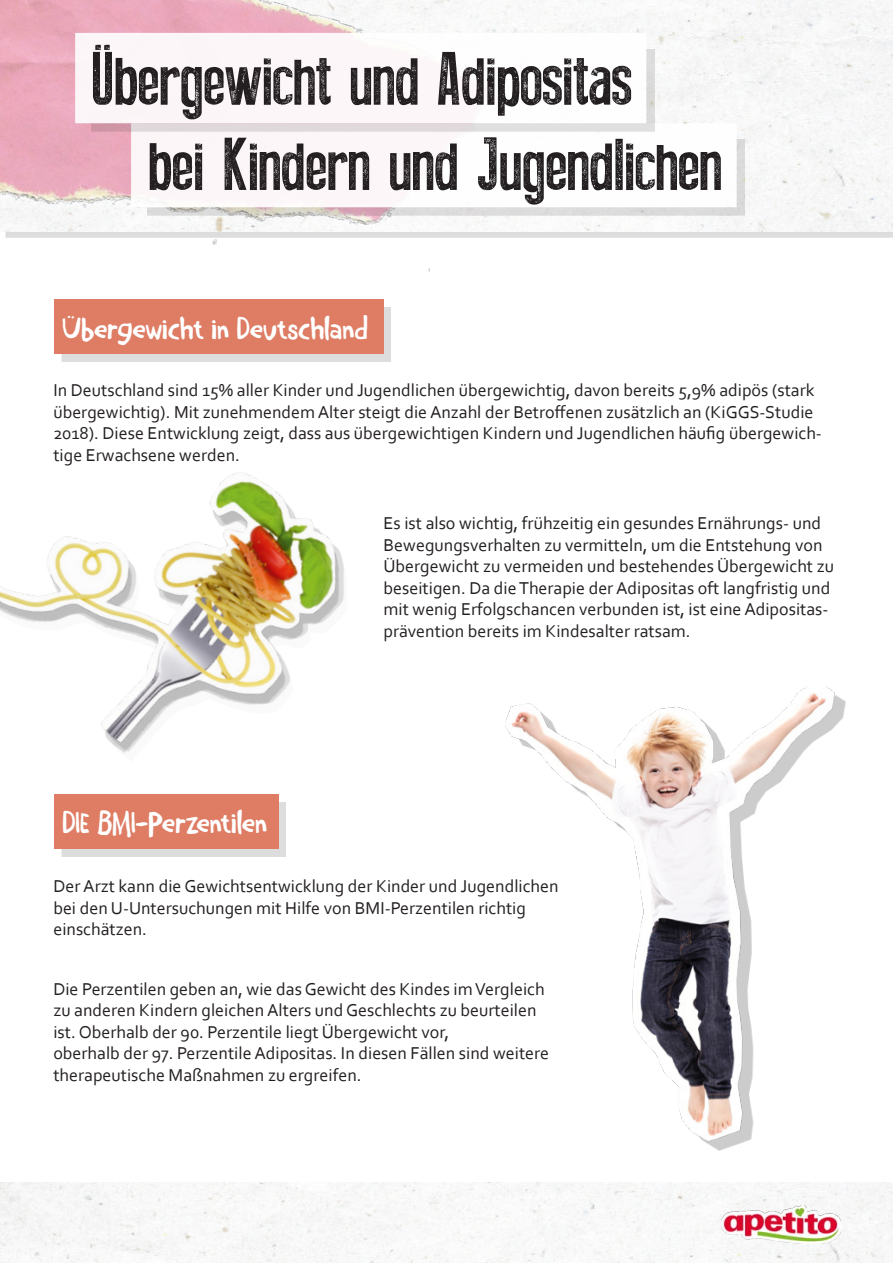
<style>
.page{position:relative;width:893px;height:1263px;background:#fff}
.page>*{position:absolute;margin:0;border:0;box-sizing:border-box;transform-origin:0 0}
.t1{font:75px "Press Style";color:#231f20}
.t2{font:30px "Daft Brush Text";color:#fff}
.t3{font:18px/21.6px "Corbel";color:#231f20}
</style>
<div class="page">
<img style="left:0;top:1182px;width:893px;height:81px">
<div style="left:541px;top:0;width:352px;height:231px;background:#f6f7f7"></div>
<img style="left:0;top:0;width:541px;height:272px">
<div style="left:147px;top:139px;width:598px;height:76px;background:#231f20;opacity:.15"></div>
<div style="left:131px;top:123px;width:606px;height:84px;background:#fff"></div>
<div style="left:91px;top:49px;width:563px;height:82px;background:#231f20;opacity:.15"></div>
<div style="left:75px;top:33px;width:571px;height:90px;background:#fdf6f8"></div>
<img style="left:506px;top:687px;width:339px;height:463px">
<img style="left:0;top:299px;width:391px;height:558px">
<img style="left:722px;top:1205px;width:119px;height:38px">
<p class="t1" style="left:91px;top:41px;width:542px">Übergewicht und Adipositas</p>
<p class="t1" style="left:148px;top:126px;width:576px">bei Kindern und Jugendlichen</p>
<p class="t2" style="left:63px;top:308px;width:307px">Übergewicht in Deutschland</p>
<p class="t3" style="left:53px;top:379px;width:770px">In Deutschland sind 15% aller Kinder und Jugendlichen übergewichtig, davon bereits 5,9% adipös (stark übergewichtig). Mit zunehmendem Alter steigt die Anzahl der Betroffenen zusätzlich an (KiGGS-Studie 2018). Diese Entwicklung zeigt, dass aus übergewichtigen Kindern und Jugendlichen häufig übergewich&shy;tige Erwachsene werden.</p>
<p class="t2" style="left:63px;top:803px;width:206px">DIE BMI-Perzentilen</p>
<p class="t3" style="left:384px;top:512px;width:452px">Es ist also wichtig, frühzeitig ein gesundes Ernährungs- und Bewegungsverhalten zu vermitteln, um die Entstehung von Übergewicht zu vermeiden und bestehendes Übergewicht zu beseitigen. Da die Therapie der Adipositas oft langfristig und mit wenig Erfolgschancen verbunden ist, ist eine Adipositas&shy;prävention bereits im Kindesalter ratsam.</p>
<p class="t3" style="left:53px;top:875px;width:507px">Der Arzt kann die Gewichtsentwicklung der Kinder und Jugendlichen bei den U-Untersuchungen mit Hilfe von BMI-Perzentilen richtig</p>
<p class="t3" style="left:53px;top:918px;width:95px">einschätzen.</p>
<p class="t3" style="left:53px;top:977px;width:493px">Die Perzentilen geben an, wie das Gewicht des Kindes im Vergleich</p>
<p class="t3" style="left:53px;top:999px;width:485px">zu anderen Kindern gleichen Alters und Geschlechts zu beurteilen</p>
<p class="t3" style="left:53px;top:1020px;width:397px">ist. Oberhalb der 90. Perzentile liegt Übergewicht vor,</p>
<p class="t3" style="left:53px;top:1042px;width:497px">oberhalb der 97. Perzentile Adipositas. In diesen Fällen sind weitere</p>
<p class="t3" style="left:53px;top:1064px;width:310px">therapeutische Maßnahmen zu ergreifen.</p>
</div>
